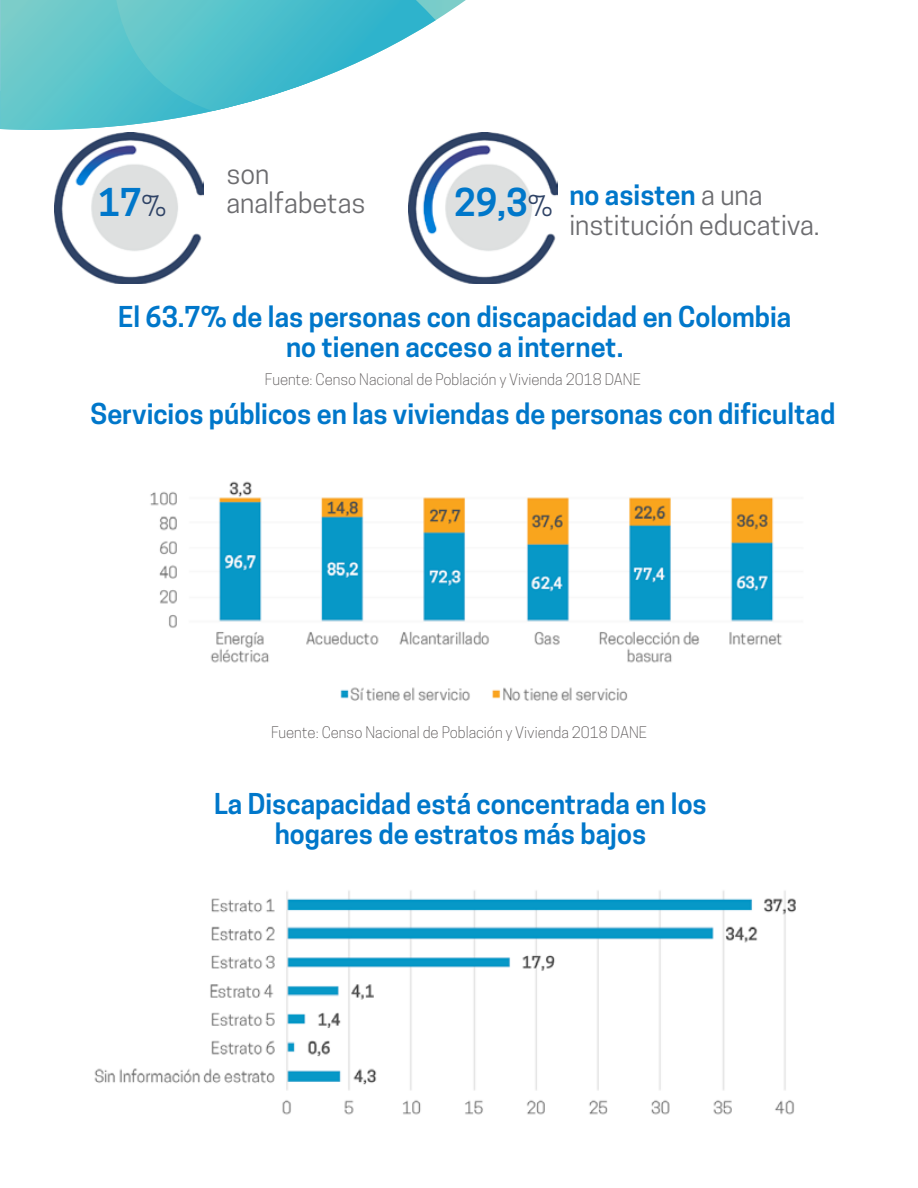
<style>
.page{position:relative;width:918px;height:1188px;background:#fff}
.page>*{position:absolute;margin:0;border:0;box-sizing:border-box;transform-origin:0 0}
.t1{font:600 36px "Cooper Hewitt";color:#0077ca}
.t2{font:600 27px/29.1px "Cooper Hewitt";color:#0077ca;text-align:center}
.t3{font:27px/29.1px "Cooper Hewitt";color:#6c6c6f}
.t4{font:300 15px "Cooper Hewitt";color:#545051}
.s1{font-weight:400;font-size:27px;color:#2f4366}
.s2{font-weight:600;color:#0077ca}
</style>
<div class="page">
<svg style="left:436px;top:0;width:30px;height:20px"></svg>
<svg style="left:0;top:0;width:436px;height:130px"></svg>
<img style="left:409px;top:132px;width:149px;height:151px">
<img style="left:54px;top:132px;width:149px;height:151px">
<img style="left:150px;top:481px;width:632px;height:220px">
<img style="left:94px;top:890px;width:702px;height:225px">
<p class="t3" style="left:226px;top:159px;width:141px">son analfabetas</p>
<p class="t1" style="left:98px;top:182px;width:70px">17<span class="s1">%</span></p>
<p class="t1" style="left:454px;top:182px;width:100px">29,3<span class="s1">%</span></p>
<p class="t3" style="left:569px;top:181px;width:252px"><span class="s2">no asisten</span> a una institución educativa.</p>
<p class="t2" style="left:118px;top:303px;width:675px">El 63.7% de las personas con discapacidad en Colombia no tienen acceso a internet.</p>
<p class="t4" style="left:265px;top:371px;width:377px">Fuente: Censo Nacional de Población y Vivienda 2018 DANE</p>
<p class="t2" style="left:91px;top:399px;width:746px">Servicios públicos en las viviendas de personas con dificultad</p>
<p class="t4" style="left:271px;top:724px;width:377px">Fuente: Censo Nacional de Población y Vivienda 2018 DANE</p>
<p class="t2" style="left:214px;top:790px;width:494px">La Discapacidad está concentrada en los hogares de estratos más bajos</p>
</div>
